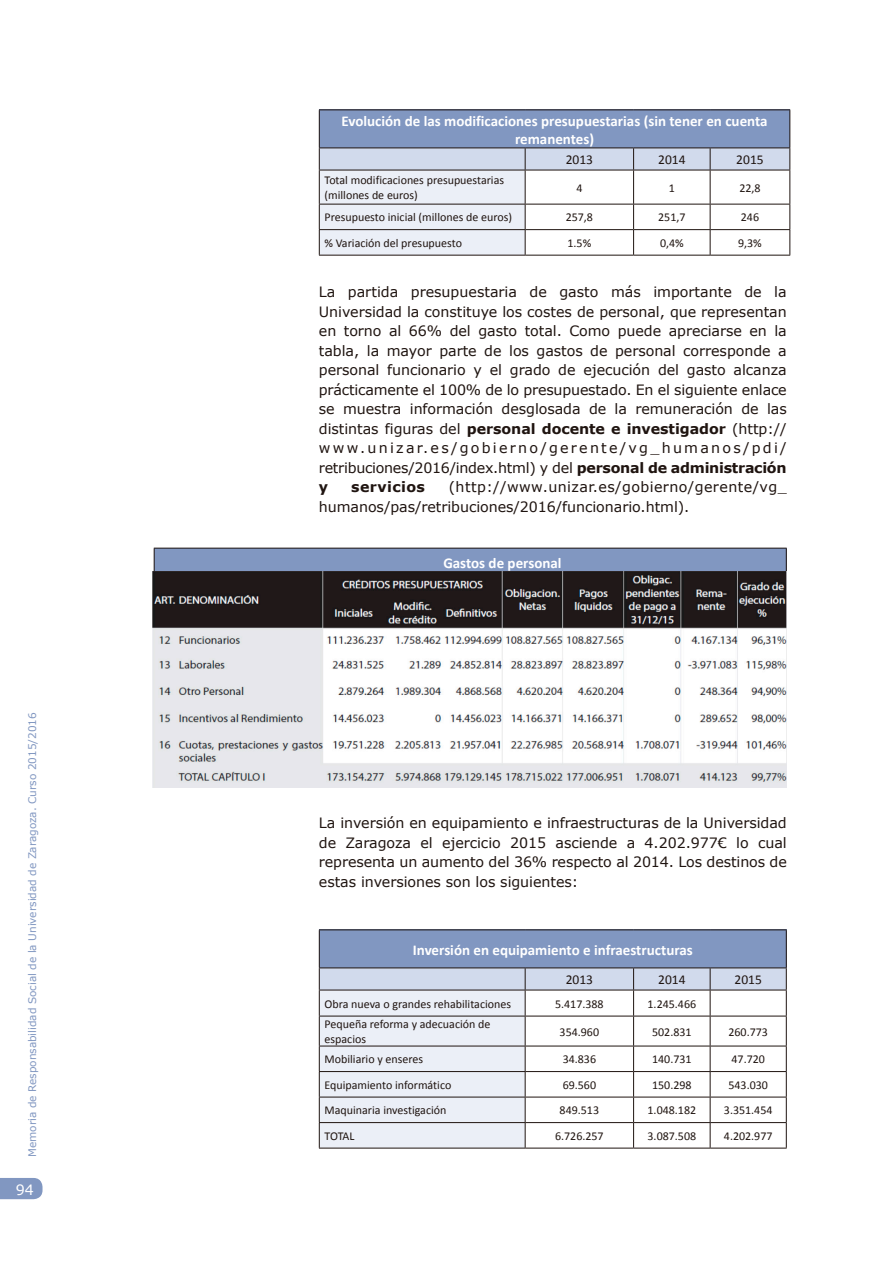
<style>
.page{position:relative;width:893px;height:1263px;background:#fff}
.page>*{position:absolute;margin:0;border:0;box-sizing:border-box;transform-origin:0 0}
.t1{font:700 15px/18px "Calibri";color:#fff;text-align:center}
.t2{font:14.25px/19.5px "Verdana";letter-spacing:-.005em;color:#1f1410;text-align:justify}
.t3{font:700 14.25px "Verdana";letter-spacing:.03em;color:#1f1410}
.t4{font:14.25px "Verdana";color:#fff}
.t5{font:13.5px "Calibri";color:#1f1410}
.t6{font:12px/14.4px "Calibri";color:#1f1410}
.t7{font:10.5px "Verdana";letter-spacing:-.005em;color:#8197c1}
.s1{font-weight:700}
</style>
<div class="page">
<svg style="left:0;top:1178px;width:43px;height:21px"></svg>
<div style="left:319px;top:930px;width:467px;height:38px;background:#8197c1"></div>
<hr style="left:319px;top:929px;width:206px;height:1px;background:#1f1410">
<hr style="left:525px;top:929px;width:109px;height:1px;background:#1f1410">
<hr style="left:634px;top:929px;width:76px;height:1px;background:#1f1410">
<hr style="left:710px;top:929px;width:77px;height:1px;background:#1f1410">
<hr style="left:319px;top:967px;width:206px;height:1px;background:#1f1410">
<hr style="left:525px;top:967px;width:109px;height:1px;background:#1f1410">
<hr style="left:634px;top:967px;width:76px;height:1px;background:#1f1410">
<hr style="left:710px;top:967px;width:77px;height:1px;background:#1f1410">
<hr style="left:319px;top:1148px;width:206px;height:1px;background:#1f1410">
<hr style="left:525px;top:1148px;width:109px;height:1px;background:#1f1410">
<hr style="left:634px;top:1148px;width:76px;height:1px;background:#1f1410">
<hr style="left:710px;top:1148px;width:77px;height:1px;background:#1f1410">
<hr style="left:319px;top:930px;width:1px;height:37px;background:#1f1410">
<hr style="left:786px;top:930px;width:1px;height:37px;background:#1f1410">
<svg style="left:319px;top:968px;width:468px;height:180px"></svg>
<div style="left:319px;top:110px;width:471px;height:38px;background:#8197c1"></div>
<hr style="left:319px;top:109px;width:206px;height:1px;background:#1f1410">
<hr style="left:525px;top:109px;width:109px;height:1px;background:#1f1410">
<hr style="left:634px;top:109px;width:76px;height:1px;background:#1f1410">
<hr style="left:710px;top:109px;width:80px;height:1px;background:#1f1410">
<hr style="left:319px;top:255px;width:206px;height:1px;background:#1f1410">
<hr style="left:525px;top:255px;width:109px;height:1px;background:#1f1410">
<hr style="left:634px;top:255px;width:76px;height:1px;background:#1f1410">
<hr style="left:710px;top:255px;width:80px;height:1px;background:#1f1410">
<hr style="left:319px;top:110px;width:1px;height:38px;background:#1f1410">
<hr style="left:789px;top:110px;width:1px;height:38px;background:#1f1410">
<svg style="left:319px;top:148px;width:471px;height:107px"></svg>
<div style="left:154px;top:548px;width:632px;height:29px;background:#8197c1"></div>
<hr style="left:154px;top:548px;width:633px;height:1px;background:#1f1410">
<svg style="left:154px;top:548px;width:1px;height:24px"></svg>
<svg style="left:786px;top:548px;width:1px;height:24px"></svg>
<img style="left:153px;top:572px;width:634px;height:215px">
<p class="t7" style="left:25px;top:1157px;width:446px;rotate:-90deg">Memoria de Responsabilidad Social de la Universidad de Zaragoza. Curso 2015/2016</p>
<p class="t4" style="left:16px;top:1179px;width:20px">94</p>
<p class="t1" style="left:342px;top:112px;width:428px">Evolución de las modificaciones presupuestarias (sin tener en cuenta remanentes)</p>
<p class="t5" style="left:566px;top:151px;width:29px">2013</p>
<p class="t5" style="left:658px;top:151px;width:29px">2014</p>
<p class="t5" style="left:736px;top:151px;width:29px">2015</p>
<p class="t6" style="left:325px;top:173px;width:181px">Total modificaciones presupuestarias (millones de euros)</p>
<p class="t6" style="left:576px;top:180px;width:8px">4</p>
<p class="t6" style="left:669px;top:180px;width:8px">1</p>
<p class="t6" style="left:739px;top:180px;width:23px">22,8</p>
<p class="t6" style="left:325px;top:210px;width:189px">Presupuesto inicial (millones de euros)</p>
<p class="t6" style="left:566px;top:210px;width:29px">257,8</p>
<p class="t6" style="left:658px;top:210px;width:29px">251,7</p>
<p class="t6" style="left:741px;top:210px;width:20px">246</p>
<p class="t6" style="left:325px;top:236px;width:139px">% Variación del presupuesto</p>
<p class="t6" style="left:567px;top:236px;width:25px">1.5%</p>
<p class="t6" style="left:660px;top:236px;width:25px">0,4%</p>
<p class="t6" style="left:738px;top:236px;width:25px">9,3%</p>
<p class="t2" style="left:319px;top:282px;width:469px">La partida presupuestaria de gasto más importante de la Universidad la constituye los costes de personal, que representan en torno al 66% del gasto total. Como puede apreciarse en la tabla, la mayor parte de los gastos de personal corresponde a personal funcionario y el grado de ejecución del gasto alcanza prácticamente el 100% de lo presupuestado. En el siguiente enlace se muestra información desglosada de la remuneración de las distintas figuras del <span class="s1">personal docente e investigador</span> (http:// www.unizar.es/gobierno/gerente/vg_humanos/pdi/ retribuciones/2016/index.html) y del <span class="s1">personal de administración y</span></p>
<p class="t2" style="left:319px;top:477px;width:469px;text-indent:130px">(http://www.unizar.es/gobierno/gerente/vg_ humanos/pas/retribuciones/2016/funcionario.html).</p>
<p class="t3" style="left:351px;top:477px;width:75px">servicios</p>
<p class="t1" style="left:443px;top:554px;width:120px">Gastos de personal</p>
<p class="t2" style="left:319px;top:813px;width:469px">La inversión en equipamiento e infraestructuras de la Universidad de Zaragoza el ejercicio 2015 asciende a 4.202.977€ lo cual representa un aumento del 36% respecto al 2014. Los destinos de estas inversiones son los siguientes:</p>
<p class="t1" style="left:413px;top:940px;width:281px">Inversión en equipamiento e infraestructuras</p>
<p class="t5" style="left:566px;top:971px;width:29px">2013</p>
<p class="t5" style="left:658px;top:971px;width:29px">2014</p>
<p class="t5" style="left:734px;top:971px;width:29px">2015</p>
<p class="t6" style="left:325px;top:996px;width:188px">Obra nueva o grandes rehabilitaciones</p>
<p class="t6" style="left:555px;top:996px;width:50px">5.417.388</p>
<p class="t6" style="left:648px;top:996px;width:50px">1.245.466</p>
<p class="t6" style="left:325px;top:1017px;width:167px">Pequeña reforma y adecuación de espacios</p>
<p class="t6" style="left:560px;top:1024px;width:41px">354.960</p>
<p class="t6" style="left:652px;top:1024px;width:41px">502.831</p>
<p class="t6" style="left:728px;top:1024px;width:41px">260.773</p>
<p class="t6" style="left:325px;top:1052px;width:100px">Mobiliario y enseres</p>
<p class="t6" style="left:563px;top:1052px;width:35px">34.836</p>
<p class="t6" style="left:652px;top:1052px;width:41px">140.731</p>
<p class="t6" style="left:731px;top:1052px;width:35px">47.720</p>
<p class="t6" style="left:325px;top:1078px;width:128px">Equipamiento informático</p>
<p class="t6" style="left:563px;top:1078px;width:35px">69.560</p>
<p class="t6" style="left:652px;top:1078px;width:41px">150.298</p>
<p class="t6" style="left:728px;top:1078px;width:41px">543.030</p>
<p class="t6" style="left:325px;top:1103px;width:123px">Maquinaria investigación</p>
<p class="t6" style="left:560px;top:1103px;width:41px">849.513</p>
<p class="t6" style="left:648px;top:1103px;width:50px">1.048.182</p>
<p class="t6" style="left:724px;top:1103px;width:50px">3.351.454</p>
<p class="t6" style="left:325px;top:1129px;width:32px">TOTAL</p>
<p class="t6" style="left:555px;top:1129px;width:50px">6.726.257</p>
<p class="t6" style="left:648px;top:1129px;width:50px">3.087.508</p>
<p class="t6" style="left:724px;top:1129px;width:50px">4.202.977</p>
</div>
